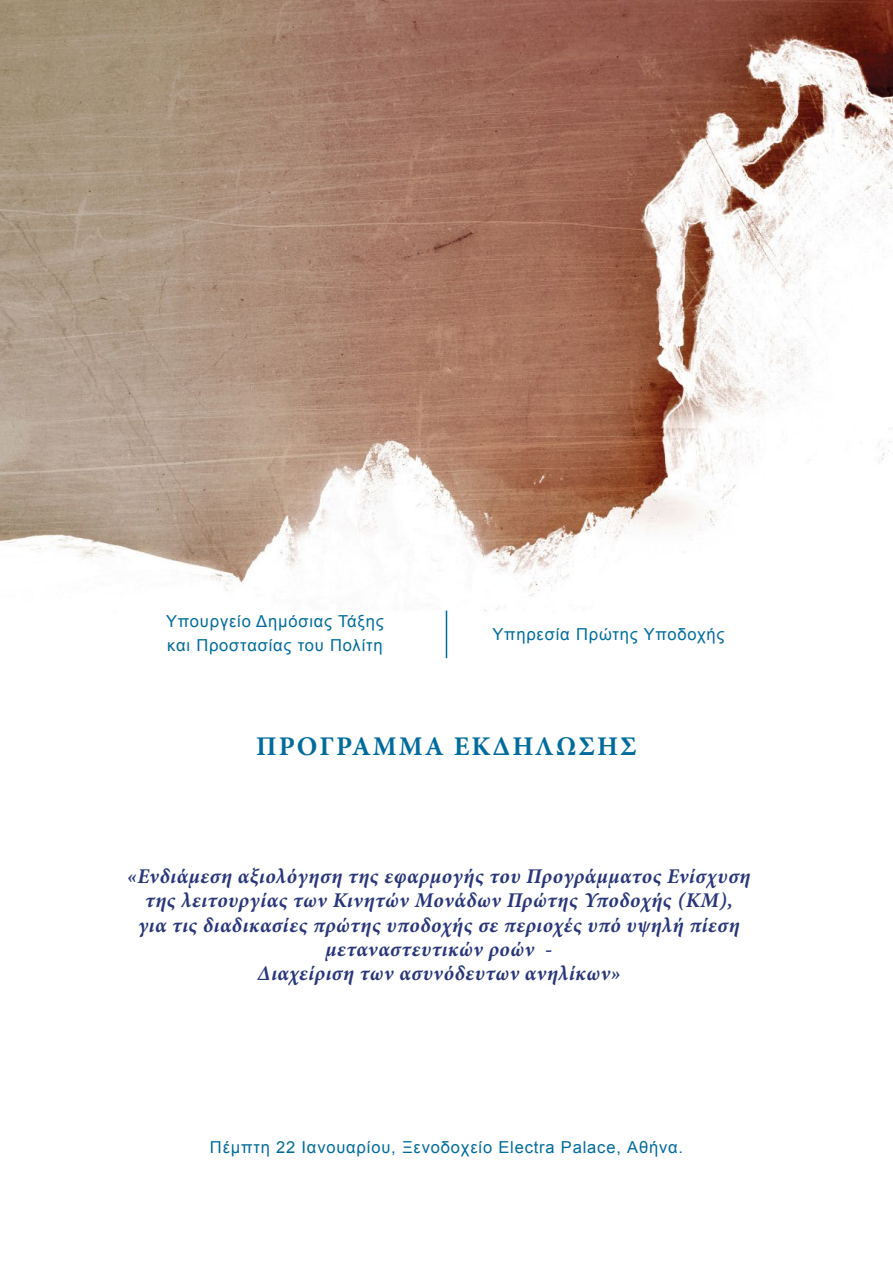
<style>
.page{position:relative;width:893px;height:1263px;background:#fff}
.page>*{position:absolute;margin:0;border:0;box-sizing:border-box;transform-origin:0 0}
.t1{font:700 27px "Minion Pro";letter-spacing:.075em;color:#006b9c}
.t2{font:italic 700 21px/24px "Minion Pro";letter-spacing:.025em;color:#29367a;text-align:center}
.t3{font:16.5px/24px "Arial";letter-spacing:.05em;color:#006b9c}
</style>
<div class="page">
<img style="left:0;top:0;width:893px;height:659px">
<hr style="left:446px;top:610px;width:1px;height:48px;background:#006b9c">
<p class="t3" style="left:166px;top:609px;width:219px">Υπουργείο Δημόσιας Τάξης και Προστασίας του Πολίτη</p>
<p class="t3" style="left:492px;top:622px;width:234px">Υπηρεσία Πρώτης Υποδοχής</p>
<p class="t1" style="left:256px;top:728px;width:382px">ΠΡΟΓΡΑΜΜΑ ΕΚΔΗΛΩΣΗΣ</p>
<p class="t2" style="left:127px;top:864px;width:625px">«Ενδιάμεση αξιολόγηση της εφαρμογής του Προγράμματος Ενίσχυση της λειτουργίας των Κινητών Μονάδων Πρώτης Υποδοχής (ΚΜ),<br>για τις διαδικασίες πρώτης υποδοχής σε περιοχές υπό υψηλή πίεση μεταναστευτικών ροών -<br>Διαχείριση των ασυνόδευτων ανηλίκων»</p>
<p class="t3" style="left:210px;top:1135px;width:475px">Πέμπτη 22 Ιανουαρίου, Ξενοδοχείο Electra Palace, Αθήνα.</p>
</div>
